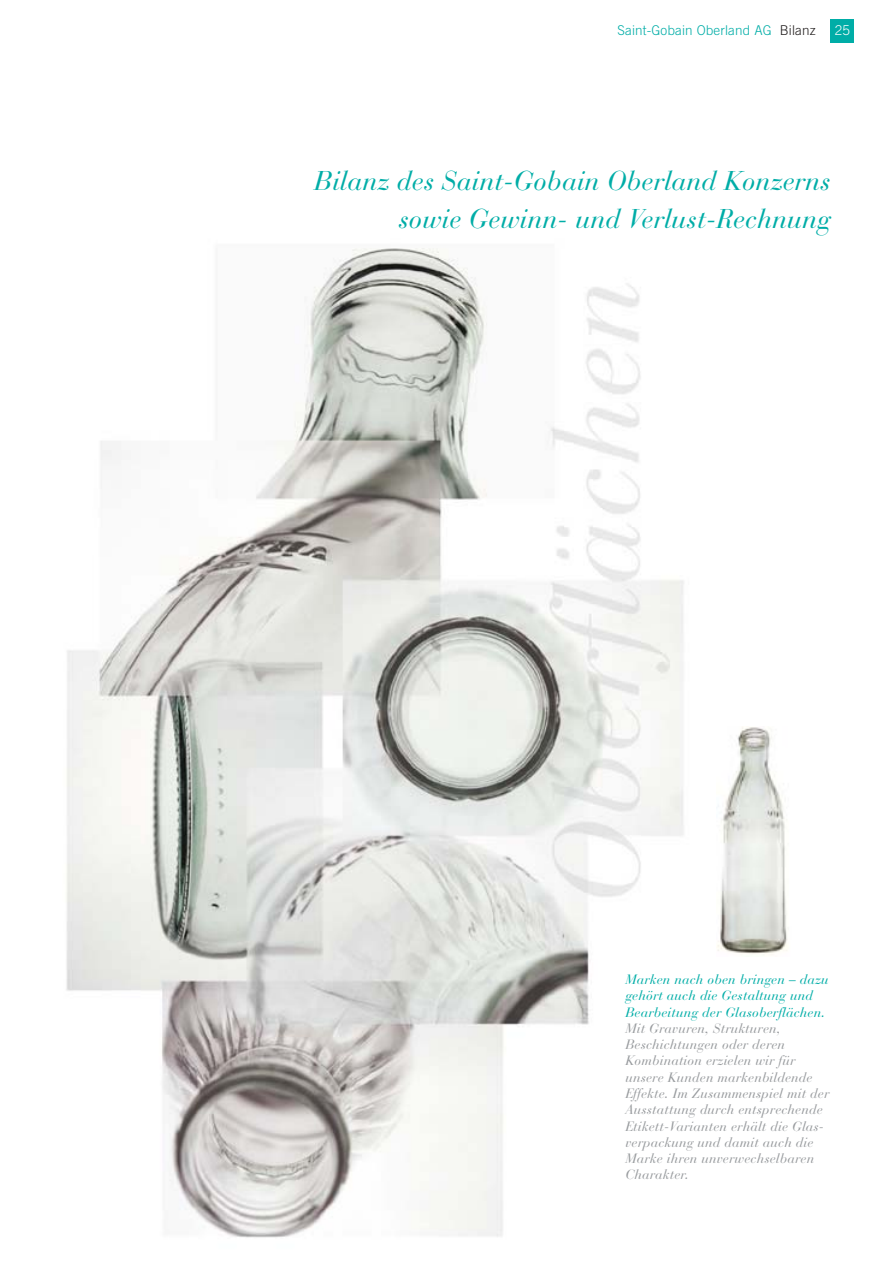
<style>
.page{position:relative;width:893px;height:1262px;background:#fff}
.page>*{position:absolute;margin:0;border:0;box-sizing:border-box;transform-origin:0 0}
.t1{font:italic 27px/37.5px "Bauer Bodoni";color:#00ada7;text-align:right}
.t2{font:italic 13.5px/16.4px "Bauer Bodoni";letter-spacing:.01em;color:#989b9e}
.t3{font:italic 13.5px/16.4px "Bauer Bodoni";letter-spacing:.01em;color:#00ada7}
.t4{font:300 13.5px "Trade Gothic";letter-spacing:.01em;color:#00ada7}
.t5{font:300 13.5px "Trade Gothic";color:#fff}
.s1{color:#231f1f}
</style>
<div class="page">
<img style="left:66px;top:248px;width:618px;height:990px">
<img style="left:717px;top:727px;width:71px;height:228px">
<div style="left:830px;top:19px;width:24px;height:24px;background:#00ada7"></div>
<p class="t4" style="left:617px;top:26px;width:200px">Saint-Gobain Oberland AG <span class="s1">Bilanz</span></p>
<p class="t5" style="left:834px;top:26px;width:17px">25</p>
<h1 class="t1" style="left:314px;top:165px;width:518px">Bilanz des Saint-Gobain Oberland Konzerns sowie Gewinn- und Verlust-Rechnung</h1>
<p class="t3" style="left:625px;top:972px;width:205px">Marken nach oben bringen – dazu gehört auch die Gestaltung und<br>Bearbeitung der Glasoberflächen.</p>
<p class="t2" style="left:625px;top:1021px;width:205px">Mit Gravuren, Strukturen,<br>Beschichtungen oder deren<br>Kombination erzielen wir für unsere Kunden markenbildende<br>Effekte. Im Zusammenspiel mit der<br>Ausstattung durch entsprechende<br>Etikett-Varianten erhält die Glas&shy;verpackung und damit auch die<br>Marke ihren unverwechselbaren<br>Charakter.</p>
</div>
